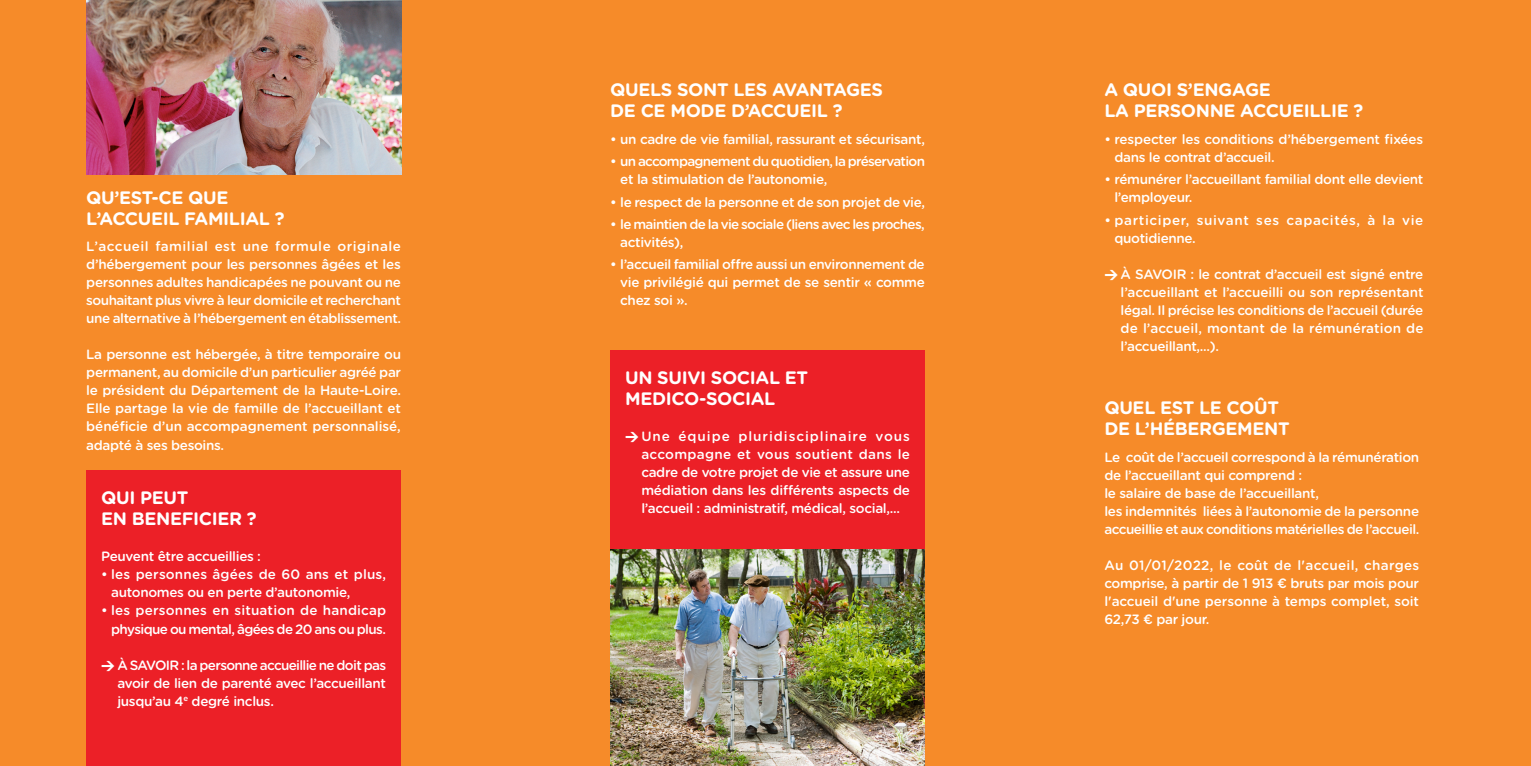
<style>
.page{position:relative;width:1531px;height:766px;background:#fff}
.page>*{position:absolute;margin:0;border:0;box-sizing:border-box;transform-origin:0 0}
.TITRE_BLANC_12{font:700 18px "Gotham Rounded";letter-spacing:-.02em;color:#fff}
.titre_blanc{font:700 18px "Gotham Rounded";letter-spacing:-.02em;color:#fff}
.TEXT_COURANT_9{font:500 13.5px/18px "Gotham Rounded";letter-spacing:-.025em;color:#fff;text-align:justify}
.TEXT_COURANT_9-2{font:500 13.5px/18px "Gotham Rounded";letter-spacing:-.055em;color:#fff}
.TEXT_COURANT_9-3{font:500 13.5px/18px "Gotham Rounded";letter-spacing:.01em;color:#fff;text-align:right}
.TEXT_COURANT_9-4{font:500 13.5px/18px "Gotham Rounded";letter-spacing:-.005em;color:#fff}
.TEXT_COURANT_9-5{font:500 13.5px/18px "Gotham Rounded";letter-spacing:-.05em;color:#fff}
.TEXT_COURANT_9-6{font:500 13.5px/18px "Gotham Rounded";letter-spacing:.045em;color:#fff}
.s1{font-family:"DIN";font-weight:900}
</style>
<div class="page">
<div style="left:0;top:0;width:1531px;height:765px;background:#f68b29"></div>
<div style="left:86px;top:470px;width:315px;height:295px;background:#ec2027"></div>
<div style="left:610px;top:350px;width:315px;height:349px;background:#ec2027"></div>
<img style="left:86px;top:0;width:315px;height:174px">
<img style="left:610px;top:549px;width:315px;height:216px">
<p class="TITRE_BLANC_12" style="left:86px;top:184px;width:144px">QU’EST-CE QUE</p>
<p class="TITRE_BLANC_12" style="left:86px;top:205px;width:200px">L’ACCUEIL FAMILIAL ?</p>
<p class="TEXT_COURANT_9" style="left:86px;top:237px;width:316px">L’accueil familial est une formule originale d’hébergement pour les personnes âgées et les personnes adultes handicapées ne pouvant ou ne souhaitant plus vivre à leur domicile et recherchant une alternative à l’hébergement en établissement.</p>
<p class="TEXT_COURANT_9" style="left:86px;top:345px;width:316px">La personne est hébergée, à titre temporaire ou permanent, au domicile d’un particulier agréé par le président du Département de la Haute-Loire.<br>Elle partage la vie de famille de l’accueillant et bénéficie d’un accompagnement personnalisé, adapté à ses besoins.</p>
<p class="TITRE_BLANC_12" style="left:101px;top:484px;width:89px">QUI PEUT</p>
<p class="TITRE_BLANC_12" style="left:101px;top:505px;width:157px">EN BENEFICIER ?</p>
<p class="TEXT_COURANT_9" style="left:101px;top:547px;width:161px">Peuvent être accueillies :</p>
<p class="TEXT_COURANT_9-4" style="left:111px;top:565px;width:276px;text-indent:-10px">• les personnes âgées de 60 ans et plus, autonomes ou en perte d’autonomie,</p>
<p class="TEXT_COURANT_9-3" style="left:101px;top:601px;width:287px">• les personnes en situation de handicap physique ou mental, âgées de 20 ans ou plus.</p>
<p class="TEXT_COURANT_9" style="left:117px;top:655px;width:270px;text-indent:-16px"><span class="s1">&gt;</span> À SAVOIR : la personne accueillie ne doit pas avoir de lien de parenté avec l’accueillant jusqu’au 4<sup>e</sup> degré inclus.</p>
<p class="titre_blanc" style="left:610px;top:77px;width:274px">QUELS SONT LES AVANTAGES</p>
<p class="titre_blanc" style="left:610px;top:98px;width:234px">DE CE MODE D’ACCUEIL ?</p>
<p class="TEXT_COURANT_9" style="left:610px;top:129px;width:316px">• un cadre de vie familial, rassurant et sécurisant,</p>
<p class="TEXT_COURANT_9-2" style="left:620px;top:152px;width:306px;text-indent:-10px">• un accompagnement du quotidien, la préservation et la stimulation de l’autonomie,</p>
<p class="TEXT_COURANT_9" style="left:610px;top:192px;width:316px">• le respect de la personne et de son projet de vie,</p>
<p class="TEXT_COURANT_9-5" style="left:620px;top:214px;width:306px;text-indent:-10px">• le maintien de la vie sociale (liens avec les proches, activités),</p>
<p class="TEXT_COURANT_9" style="left:620px;top:254px;width:306px;text-indent:-10px">• l’accueil familial offre aussi un environnement de vie privilégié qui permet de se sentir « comme chez soi ».</p>
<p class="TITRE_BLANC_12" style="left:625px;top:364px;width:185px">UN SUIVI SOCIAL ET</p>
<p class="TITRE_BLANC_12" style="left:625px;top:385px;width:152px">MEDICO-SOCIAL</p>
<p class="TEXT_COURANT_9" style="left:641px;top:427px;width:270px;text-indent:-16px"><span class="s1">&gt;</span> Une équipe pluridisciplinaire vous accompagne et vous soutient dans le cadre de votre projet de vie et assure une médiation dans les différents aspects de l’accueil : administratif, médical, social,...</p>
<p class="TITRE_BLANC_12" style="left:1104px;top:77px;width:168px">A QUOI S’ENGAGE</p>
<p class="TITRE_BLANC_12" style="left:1104px;top:98px;width:260px">LA PERSONNE ACCUEILLIE ?</p>
<p class="TEXT_COURANT_9" style="left:1114px;top:129px;width:310px;text-indent:-10px">• respecter les conditions d’hébergement fixées dans le contrat d’accueil.</p>
<p class="TEXT_COURANT_9" style="left:1114px;top:170px;width:310px;text-indent:-10px">• rémunérer l’accueillant familial dont elle devient l’employeur.</p>
<p class="TEXT_COURANT_9-6" style="left:1114px;top:210px;width:310px;text-indent:-10px">• participer, suivant ses capacités, à la vie quotidienne.</p>
<p class="TEXT_COURANT_9" style="left:1120px;top:264px;width:304px;text-indent:-16px"><span class="s1">&gt;</span> À SAVOIR : le contrat d’accueil est signé entre l’accueillant et l’accueilli ou son représentant légal. Il précise les conditions de l’accueil (durée de l’accueil, montant de la rémunération de l’accueillant,...).</p>
<p class="TITRE_BLANC_12" style="left:1104px;top:394px;width:176px">QUEL EST LE COÛT</p>
<p class="TITRE_BLANC_12" style="left:1104px;top:415px;width:187px">DE L’HÉBERGEMENT</p>
<p class="TEXT_COURANT_9" style="left:1104px;top:447px;width:316px">Le coût de l’accueil correspond à la rémunération de l’accueillant qui comprend :</p>
<p class="TEXT_COURANT_9" style="left:1104px;top:483px;width:216px">le salaire de base de l’accueillant,</p>
<p class="TEXT_COURANT_9" style="left:1104px;top:501px;width:316px">les indemnités liées à l’autonomie de la personne accueillie et aux conditions matérielles de l’accueil.</p>
<p class="TEXT_COURANT_9" style="left:1104px;top:555px;width:316px">Au 01/01/2022, le coût de l'accueil, charges comprise, à partir de 1 913 € bruts par mois pour l'accueil d'une personne à temps complet, soit 62,73 € par jour.</p>
</div>
